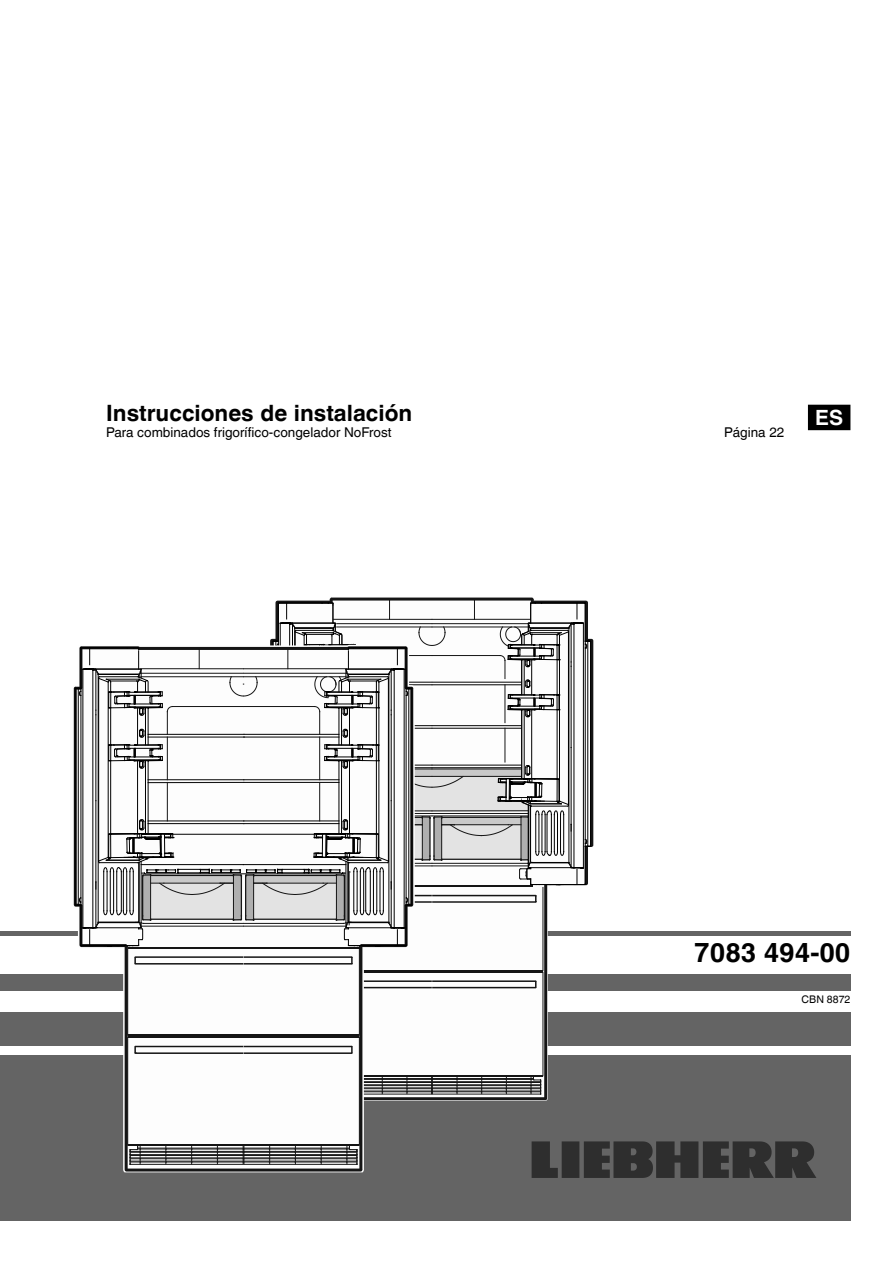
<style>
.page{position:relative;width:893px;height:1263px;background:#fff}
.page>*{position:absolute;margin:0;border:0;box-sizing:border-box;transform-origin:0 0}
.t1{font:700 27px "Helvetica Linotype";color:#000}
.t2{font:700 22.5px "Helvetica Linotype";color:#000}
.t3{font:700 21px "Helvetica Linotype";color:#fff}
.t4{font:13.5px "Helvetica Linotype";color:#000}
.t5{font:10.5px "Helvetica Linotype";letter-spacing:.015em;color:#000}
</style>
<div class="page">
<div style="left:0;top:1054px;width:850px;height:166px;background:#646464"></div>
<div style="left:0;top:1012px;width:850px;height:34px;background:#646464"></div>
<div style="left:0;top:974px;width:850px;height:17px;background:#646464"></div>
<hr style="left:0;top:931px;width:850px;height:4px;background:#646464">
<svg style="left:329px;top:597px;width:264px;height:503px;fill:#fdfdfd"></svg>
<svg style="left:415px;top:1077px;width:126px;height:18px;background:#787878"></svg>
<hr style="left:432px;top:971px;width:111px;height:2px;background:#151515">
<hr style="left:321px;top:971px;width:111px;height:2px;background:#151515">
<hr style="left:432px;top:1075px;width:111px;height:2px;background:#151515">
<hr style="left:321px;top:1075px;width:111px;height:2px;background:#151515">
<hr style="left:543px;top:972px;width:1px;height:104px;background:#151515">
<svg style="left:415px;top:980px;width:122px;height:8px"></svg>
<hr style="left:432px;top:970px;width:111px;height:1px;background:#151515">
<hr style="left:321px;top:970px;width:111px;height:1px;background:#151515">
<hr style="left:543px;top:887px;width:1px;height:83px;background:#151515">
<svg style="left:74px;top:946px;width:339px;height:225px;fill:#fdfdfd"></svg>
<hr style="left:244px;top:1036px;width:115px;height:2px;background:#151515">
<hr style="left:244px;top:1145px;width:115px;height:1px;background:#151515">
<hr style="left:359px;top:1037px;width:1px;height:108px;background:#151515">
<hr style="left:244px;top:947px;width:115px;height:1px;background:#151515">
<hr style="left:244px;top:1035px;width:115px;height:1px;background:#151515">
<hr style="left:359px;top:945px;width:1px;height:90px;background:#151515">
<svg style="left:130px;top:1146px;width:228px;height:19px;background:#7f7f7f"></svg>
<hr style="left:128px;top:1036px;width:115px;height:2px;background:#151515">
<hr style="left:128px;top:1145px;width:115px;height:1px;background:#151515">
<hr style="left:127px;top:1037px;width:1px;height:108px;background:#151515">
<svg style="left:134px;top:1046px;width:219px;height:8px"></svg>
<hr style="left:128px;top:947px;width:115px;height:1px;background:#151515">
<hr style="left:128px;top:1035px;width:115px;height:1px;background:#151515">
<hr style="left:127px;top:945px;width:1px;height:90px;background:#151515">
<svg style="left:134px;top:956px;width:219px;height:8px"></svg>
<svg style="left:74px;top:600px;width:518px;height:346px"></svg>
<div style="left:809px;top:405px;width:41px;height:24px;background:#000"></div>
<div style="left:808px;top:405px;width:42px;height:25px;border:2px solid #000"></div>
<svg style="left:532px;top:1141px;width:284px;height:37px"></svg>
<h2 class="t2" style="left:106px;top:400px;width:307px">Instrucciones de instalación</h2>
<h3 class="t3" style="left:815px;top:405px;width:29px">ES</h3>
<p class="t4" style="left:106px;top:424px;width:287px">Para combinados frigorífico-congelador NoFrost</p>
<p class="t4" style="left:724px;top:424px;width:62px">Página 22</p>
<h1 class="t1" style="left:694px;top:937px;width:158px">7083 494-00</h1>
<p class="t5" style="left:801px;top:994px;width:50px">CBN 8872</p>
</div>
